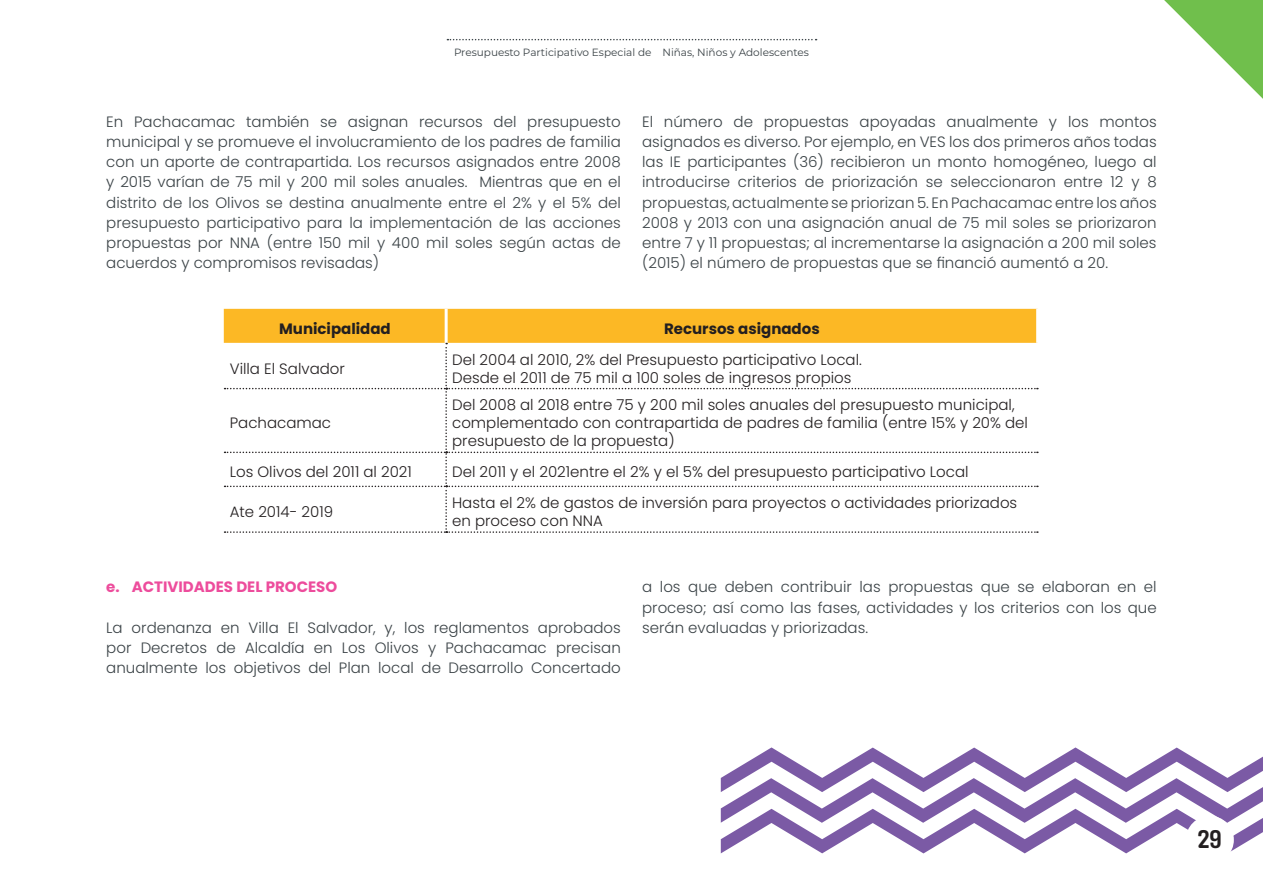
<style>
.page{position:relative;width:1263px;height:893px;background:#fff}
.page>*{position:absolute;margin:0;border:0;box-sizing:border-box;transform-origin:0 0}
.t1{font:500 25.5px "Apron Soft Cn";color:#231f20}
.t2{font:300 15px/20.2px "Poppins";color:#3a4246;text-align:justify}
.t3{font:300 15px/18px "Poppins";color:#231f20}
.t4{font:700 15px "Poppins";color:#231f20}
.t5{font:700 15px "Poppins";color:#ed4c9c}
.t6{font:10.5px "Montserrat";color:#3a4246}
</style>
<div class="page">
<svg style="left:224px;top:309px;width:814px;height:224px"></svg>
<svg style="left:721px;top:747px;width:542px;height:106px"></svg>
<div style="left:1186px;top:816px;width:48px;height:48px;background:#fff;border-radius:50%"></div>
<svg style="left:447px;top:39px;width:369px;height:1px"></svg>
<svg style="left:1164px;top:0;width:99px;height:99px"></svg>
<p class="t6" style="left:454px;top:45px;width:356px">Presupuesto Participativo Especial de Niñas, Niños y Adolescentes</p>
<p class="t2" style="left:106px;top:111px;width:516px">En Pachacamac también se asignan recursos del presupuesto municipal y se promueve el involucramiento de los padres de familia con un aporte de contrapartida. Los recursos asignados entre 2008 y 2015 varían de 75 mil y 200 mil soles anuales. Mientras que en el distrito de los Olivos se destina anualmente entre el 2% y el 5% del presupuesto participativo para la implementación de las acciones propuestas por NNA (entre 150 mil y 400 mil soles según actas de acuerdos y compromisos revisadas)</p>
<p class="t2" style="left:642px;top:111px;width:516px">El número de propuestas apoyadas anualmente y los montos asignados es diverso. Por ejemplo, en VES los dos primeros años todas las IE participantes (36) recibieron un monto homogéneo, luego al introducirse criterios de priorización se seleccionaron entre 12 y 8 propuestas, actualmente se priorizan 5. En Pachacamac entre los años 2008 y 2013 con una asignación anual de 75 mil soles se priorizaron entre 7 y 11 propuestas; al incrementarse la asignación a 200 mil soles (2015) el número de propuestas que se financió aumentó a 20.</p>
<p class="t4" style="left:279px;top:320px;width:113px">Municipalidad</p>
<p class="t4" style="left:664px;top:320px;width:157px">Recursos asignados</p>
<p class="t3" style="left:230px;top:359px;width:117px">Villa El Salvador</p>
<p class="t3" style="left:452px;top:350px;width:411px">Del 2004 al 2010, 2% del Presupuesto participativo Local.</p>
<p class="t3" style="left:452px;top:368px;width:401px">Desde el 2011 de 75 mil a 100 soles de ingresos propios</p>
<p class="t3" style="left:230px;top:414px;width:103px">Pachacamac</p>
<p class="t3" style="left:452px;top:396px;width:577px">Del 2008 al 2018 entre 75 y 200 mil soles anuales del presupuesto municipal, complementado con contrapartida de padres de familia (entre 15% y 20% del presupuesto de la propuesta)</p>
<p class="t3" style="left:230px;top:463px;width:184px">Los Olivos del 2011 al 2021</p>
<p class="t3" style="left:452px;top:463px;width:518px">Del 2011 y el 2021entre el 2% y el 5% del presupuesto participativo Local</p>
<p class="t3" style="left:230px;top:503px;width:105px">Ate 2014- 2019</p>
<p class="t3" style="left:452px;top:494px;width:567px">Hasta el 2% de gastos de inversión para proyectos o actividades priorizados en proceso con NNA</p>
<p class="t5" style="left:106px;top:578px;width:232px">e. ACTIVIDADES DEL PROCESO</p>
<p class="t2" style="left:106px;top:617px;width:516px">La ordenanza en Villa El Salvador, y, los reglamentos aprobados por Decretos de Alcaldía en Los Olivos y Pachacamac precisan anualmente los objetivos del Plan local de Desarrollo Concertado</p>
<p class="t2" style="left:642px;top:577px;width:516px">a los que deben contribuir las propuestas que se elaboran en el proceso; así como las fases, actividades y los criterios con los que serán evaluadas y priorizadas.</p>
<h1 class="t1" style="left:1198px;top:824px;width:25px">29</h1>
</div>
